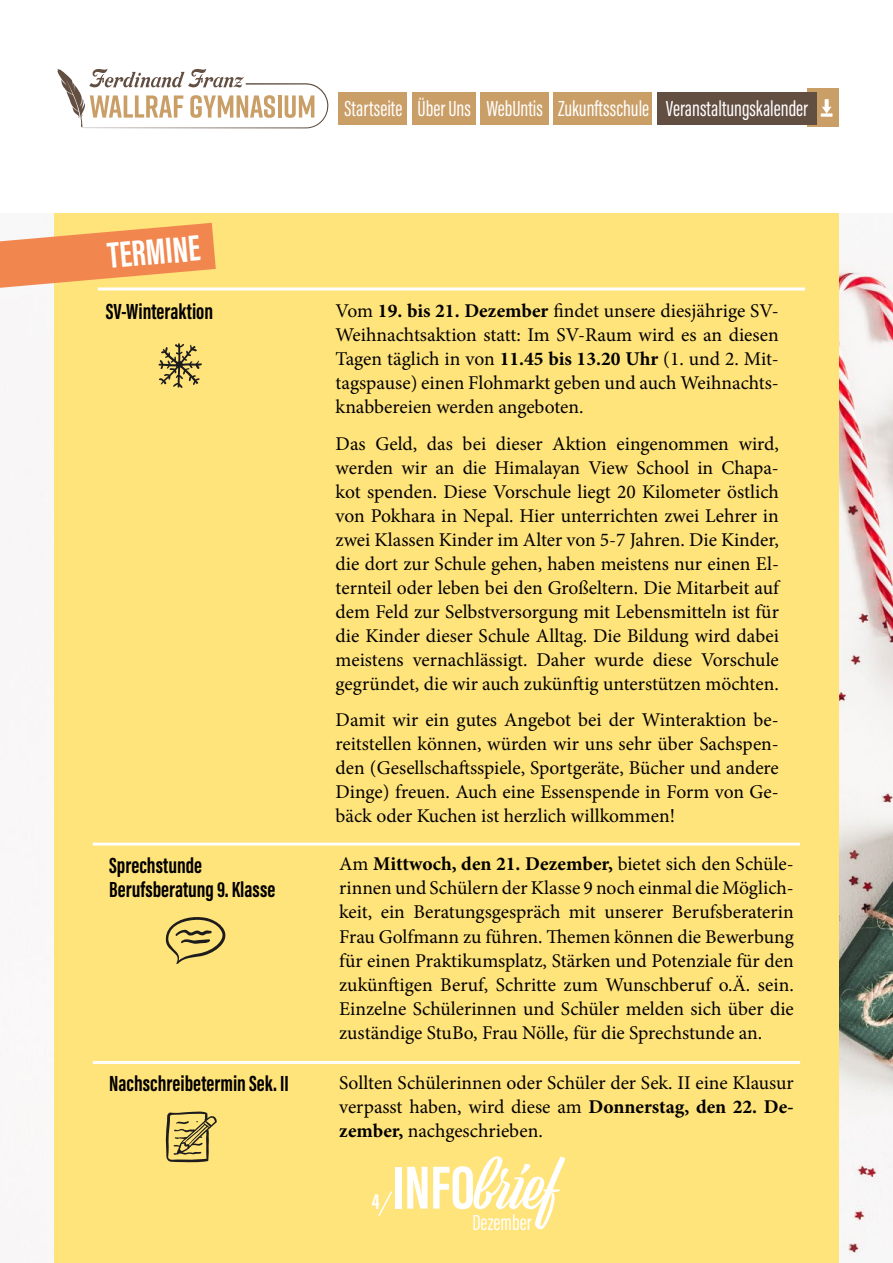
<style>
.page{position:relative;width:893px;height:1263px;background:#fff}
.page>*{position:absolute;margin:0;border:0;box-sizing:border-box;transform-origin:0 0}
.t1{font:62.7px "Viktor Script";color:#fff}
.t2{font:700 37.5px "Acumin Pro Extra Cond";color:#fff}
.t3{font:700 22.5px/24px "Acumin Pro Extra Cond";color:#000}
.t4{font:22.5px "Acumin Pro Extra Cond";color:#fff}
.t5{font:700 22.5px "Acumin Pro Extra Cond";color:#fff}
.t6{font:19.5px/24px "Minion Pro";color:#000;text-align:justify}
.s1{font-weight:700}
.s2{font-family:"Acumin Pro Extra Cond";font-weight:700}
</style>
<div class="page">
<img style="left:16px;top:264px;width:877px;height:997px">
<div style="left:54px;top:206px;width:785px;height:1057px;background:#ffe37b"></div>
<svg style="left:0;top:223px;width:216px;height:65px"></svg>
<div style="left:0;top:0;width:893px;height:213px;background:#fff"></div>
<hr style="left:98px;top:287px;width:707px;height:3px;background:#fff">
<hr style="left:93px;top:842px;width:707px;height:3px;background:#fff">
<hr style="left:93px;top:1061px;width:707px;height:3px;background:#fff">
<svg style="left:158px;top:343px;width:44px;height:45px"></svg>
<svg style="left:166px;top:1111px;width:51px;height:51px"></svg>
<svg style="left:165px;top:917px;width:61px;height:47px"></svg>
<svg style="left:378px;top:1191px;width:14px;height:25px"></svg>
<div style="left:808px;top:89px;width:31px;height:38px;background:#ca9e67"></div>
<div style="left:339px;top:92px;width:68px;height:32px;background:#ca9e67"></div>
<div style="left:481px;top:92px;width:68px;height:32px;background:#ca9e67"></div>
<div style="left:657px;top:92px;width:159px;height:32px;background:#634e42"></div>
<div style="left:412px;top:92px;width:64px;height:32px;background:#ca9e67"></div>
<div style="left:553px;top:92px;width:99px;height:32px;background:#ca9e67"></div>
<svg style="left:57px;top:69px;width:271px;height:59px"></svg>
<svg style="left:821px;top:99px;width:12px;height:18px"></svg>
<p class="t4" style="left:344px;top:95px;width:465px">Startseite Über Uns WebUntis Zukunftsschule Veranstaltungskalender</p>
<h2 class="t2" style="left:106px;top:233px;width:94px;rotate:-5deg">TERMINE</h2>
<p class="t3" style="left:106px;top:299px;width:109px">SV-Winteraktion</p>
<p class="t6" style="left:336px;top:299px;width:445px">Vom <span class="s1">19. bis 21. Dezember</span> findet unsere diesjährige SV-Weihnachtsaktion statt: Im SV-Raum wird es an diesen Tagen täglich in von <span class="s1">11.45 bis 13.20 Uhr</span> (1. und 2. Mit&shy;tagspause) einen Flohmarkt geben und auch Weihnachts&shy;knabbereien werden angeboten.</p>
<p class="t6" style="left:336px;top:431px;width:445px">Das Geld, das bei dieser Aktion eingenommen wird, werden wir an die Himalayan View School in Chapa&shy;kot spenden. Diese Vorschule liegt 20 Kilometer östlich von Pokhara in Nepal. Hier unterrichten zwei Lehrer in zwei Klassen Kinder im Alter von 5-7 Jahren. Die Kinder, die dort zur Schule gehen, haben meistens nur einen El&shy;ternteil oder leben bei den Großeltern. Die Mitarbeit auf dem Feld zur Selbstversorgung mit Lebensmitteln ist für die Kinder dieser Schule Alltag. Die Bildung wird dabei meistens vernachlässigt. Daher wurde diese Vorschule gegründet, die wir auch zukünftig unterstützen möchten.</p>
<p class="t6" style="left:336px;top:708px;width:445px">Damit wir ein gutes Angebot bei der Winteraktion be&shy;reitstellen können, würden wir uns sehr über Sachspen&shy;den (Gesellschaftsspiele, Sportgeräte, Bücher und andere Dinge) freuen. Auch eine Essenspende in Form von Ge&shy;bäck oder Kuchen ist herzlich willkommen!</p>
<p class="t3" style="left:109px;top:853px;width:168px">Sprechstunde<br>Berufsberatung 9. Klasse</p>
<p class="t6" style="left:339px;top:852px;width:456px">Am <span class="s1">Mittwoch, den 21. Dezember,</span> bietet sich den Schüle&shy;rinnen und Schülern der Klasse 9 noch einmal die Möglich&shy;keit, ein Beratungsgespräch mit unserer Berufsberaterin Frau Golfmann zu führen. Themen können die Bewerbung für einen Praktikumsplatz, Stärken und Potenziale für den zukünftigen Beruf, Schritte zum Wunschberuf o.Ä. sein.<br>Einzelne Schülerinnen und Schüler melden sich über die zuständige StuBo, Frau Nölle, für die Sprechstunde an.</p>
<p class="t3" style="left:109px;top:1071px;width:181px">Nachschreibetermin Sek. II</p>
<p class="t6" style="left:339px;top:1071px;width:456px">Sollten Schülerinnen oder Schüler der Sek. II eine Klausur verpasst haben, wird diese am <span class="s1">Donnerstag, den 22. De&shy;zember,</span> nachgeschrieben.</p>
<p class="t5" style="left:372px;top:1188px;width:9px">4</p>
<h1 class="t1" style="left:392px;top:1150px;width:167px"><span class="s2">INFO</span>brief</h1>
<p class="t4" style="left:472px;top:1209px;width:61px">Dezember</p>
</div>
